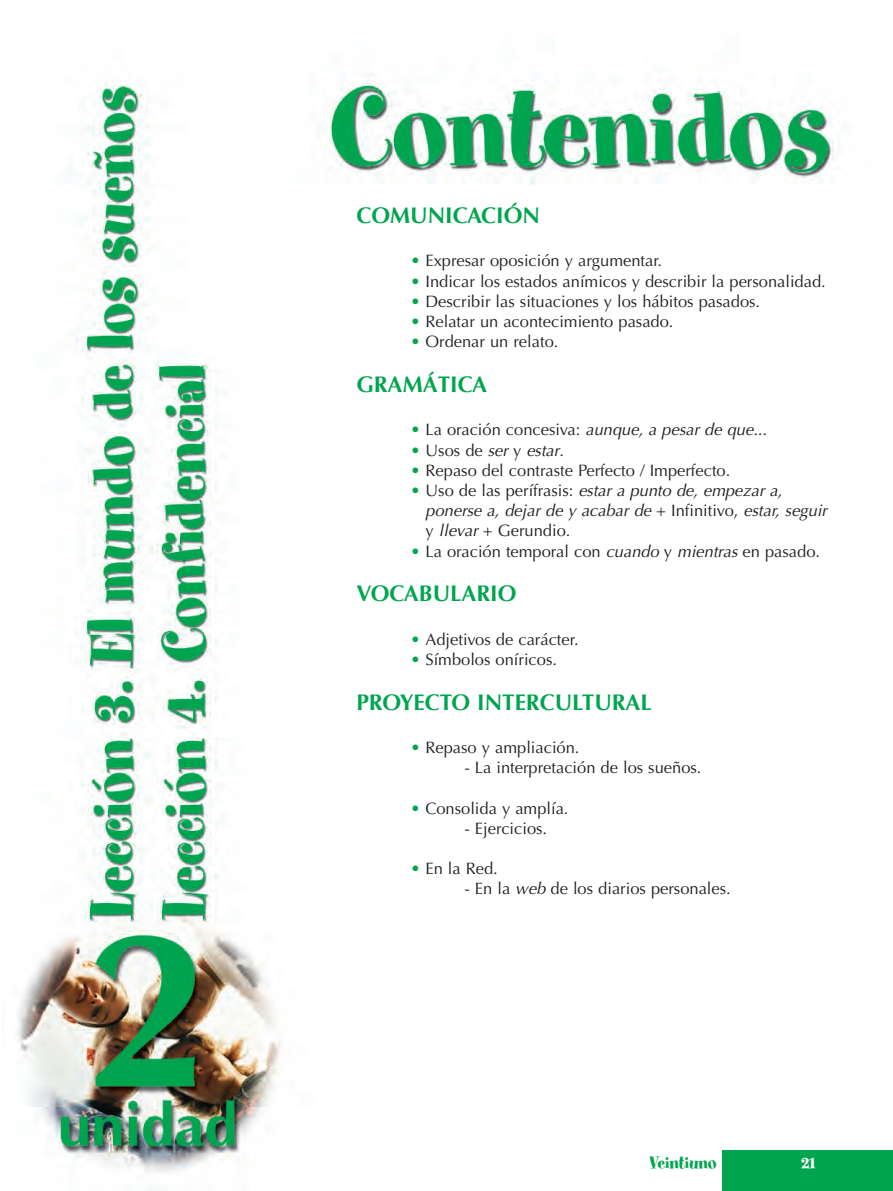
<style>
.page{position:relative;width:893px;height:1191px;background:#fff}
.page>*{position:absolute;margin:0;border:0;box-sizing:border-box;transform-origin:0 0}
.t1{font:700 22.5px "Optima";color:#00a54f}
.t2{font:19.5px "Spumoni LP";color:#00a54f}
.t3{font:19.5px "Spumoni LP";color:#fff}
.t4{font:16.5px "Optima";color:#231f20}
.t5{font:italic 16.5px/20.2px "Optima";color:#231f20}
.s1{font-weight:700;color:#00a54f}
.s2{font-weight:700;font-style:normal;color:#00a54f}
.s3{font-style:normal}
.s4{font-style:italic}
</style>
<div class="page">
<img style="left:17px;top:74px;width:822px;height:1117px">
<div style="left:355px;top:205px;width:475px;height:825px;background:#fff"></div>
<div style="left:723px;top:1150px;width:170px;height:41px;background:#00a54f"></div>
<h1 class="t1" style="left:356px;top:202px;width:185px">COMUNICACIÓN</h1>
<p class="t4" style="left:410px;top:254px;width:253px"><span class="s1">•</span> Expresar oposición y argumentar.</p>
<p class="t4" style="left:410px;top:274px;width:417px"><span class="s1">•</span> Indicar los estados anímicos y describir la personalidad.</p>
<p class="t4" style="left:410px;top:294px;width:351px"><span class="s1">•</span> Describir las situaciones y los hábitos pasados.</p>
<p class="t4" style="left:410px;top:315px;width:265px"><span class="s1">•</span> Relatar un acontecimiento pasado.</p>
<p class="t4" style="left:410px;top:335px;width:150px"><span class="s1">•</span> Ordenar un relato.</p>
<h1 class="t1" style="left:356px;top:371px;width:132px">GRAMÁTICA</h1>
<p class="t5" style="left:410px;top:421px;width:358px"><span class="s2">•</span> <span class="s3">La oración concesiva:</span> aunque, a pesar de que...</p>
<p class="t4" style="left:410px;top:443px;width:155px"><span class="s1">•</span> Usos de <span class="s4">ser</span> y <span class="s4">estar</span>.</p>
<p class="t4" style="left:410px;top:463px;width:321px"><span class="s1">•</span> Repaso del contraste Perfecto / Imperfecto.</p>
<p class="t5" style="left:426px;top:482px;width:403px;text-indent:-15px"><span class="s2">•</span> <span class="s3">Uso de las perífrasis:</span> estar a punto de, empezar a, ponerse a, dejar de y acabar de <span class="s3">+ Infinitivo,</span> estar, seguir <span class="s3">y</span> llevar <span class="s3">+ Gerundio.</span></p>
<p class="t4" style="left:410px;top:544px;width:411px"><span class="s1">•</span> La oración temporal con <span class="s4">cuando</span> y <span class="s4">mientras</span> en pasado.</p>
<h1 class="t1" style="left:356px;top:580px;width:162px">VOCABULARIO</h1>
<p class="t4" style="left:410px;top:632px;width:170px"><span class="s1">•</span> Adjetivos de carácter.</p>
<p class="t4" style="left:410px;top:652px;width:148px"><span class="s1">•</span> Símbolos oníricos.</p>
<h1 class="t1" style="left:356px;top:689px;width:297px">PROYECTO INTERCULTURAL</h1>
<p class="t4" style="left:410px;top:740px;width:171px"><span class="s1">•</span> Repaso y ampliación.</p>
<p class="t4" style="left:464px;top:761px;width:239px">- La interpretación de los sueños.</p>
<p class="t4" style="left:410px;top:801px;width:160px"><span class="s1">•</span> Consolida y amplía.</p>
<p class="t4" style="left:464px;top:821px;width:84px">- Ejercicios.</p>
<p class="t4" style="left:410px;top:862px;width:89px"><span class="s1">•</span> En la Red.</p>
<p class="t4" style="left:464px;top:882px;width:268px">- En la <span class="s4">web</span> de los diarios personales.</p>
<p class="t2" style="left:649px;top:1155px;width:69px">Veintiuno</p>
<p class="t3" style="left:801px;top:1155px;width:16px">21</p>
</div>
